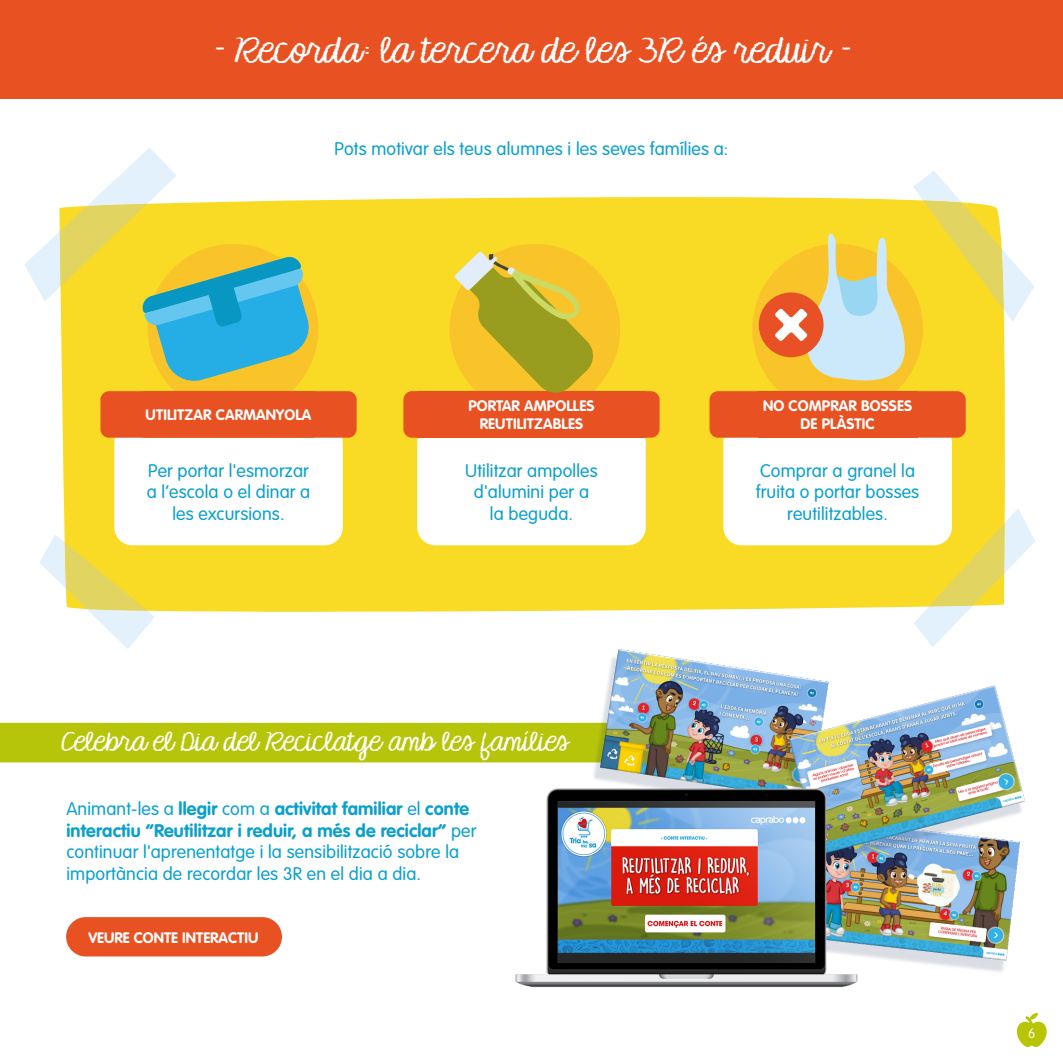
<style>
.page{position:relative;width:1063px;height:1063px;background:#fff}
.page>*{position:absolute;margin:0;border:0;box-sizing:border-box;transform-origin:0 0}
.t1{font:34.5px "KG Makes You Stronger";color:#fff}
.t2{font:25.5px "KG Makes You Stronger";color:#fff}
.t3{font:300 18px/21.6px "VAG Rounded Std";letter-spacing:.01em;color:#0ba0cc;text-align:center}
.t4{font:700 15px/18px "VAG Rounded Std";letter-spacing:.01em;color:#fff;text-align:center}
.t5{font:100 13.5px "VAG Rounded Std";color:#fff}
.s1{font-weight:700}
</style>
<div class="page">
<svg style="left:1016px;top:1030px;width:31px;height:17px"></svg>
<div style="left:62px;top:197px;width:943px;height:415px;background:#f9db26"></div>
<svg style="left:39px;top:534px;width:116px;height:115px"></svg>
<svg style="left:914px;top:508px;width:121px;height:117px"></svg>
<div style="left:148px;top:244px;width:170px;height:170px;background:#f8c42a;border-radius:50%"></div>
<div style="left:450px;top:244px;width:170px;height:170px;background:#f8c42a;border-radius:50%"></div>
<div style="left:752px;top:244px;width:171px;height:170px;background:#f8c42a;border-radius:50%"></div>
<div style="left:114px;top:424px;width:229px;height:121px;background:#fff;border-radius:18px"></div>
<div style="left:417px;top:424px;width:229px;height:121px;background:#fff;border-radius:18px"></div>
<div style="left:723px;top:424px;width:229px;height:121px;background:#fff;border-radius:18px"></div>
<div style="left:0;top:0;width:1063px;height:99px;background:#e85223"></div>
<div style="left:100px;top:391px;width:257px;height:47px;background:#e85223;border-radius:9px"></div>
<div style="left:403px;top:391px;width:257px;height:47px;background:#e85223;border-radius:9px"></div>
<div style="left:710px;top:391px;width:256px;height:47px;background:#e85223;border-radius:9px"></div>
<div style="left:0;top:723px;width:474px;height:39px;background:#b6c509"></div>
<div style="left:66px;top:917px;width:216px;height:39px;background:#e85223;border-radius:20px"></div>
<img style="left:474px;top:625px;width:573px;height:405px">
<svg style="left:24px;top:148px;width:288px;height:236px"></svg>
<svg style="left:455px;top:252px;width:140px;height:141px"></svg>
<div style="left:759px;top:292px;width:65px;height:65px;background:#e85125;border-radius:50%"></div>
<svg style="left:775px;top:171px;width:259px;height:216px"></svg>
<h1 class="t1" style="left:212px;top:29px;width:640px">- Recorda: la tercera de les 3R és reduir -</h1>
<p class="t3" style="left:335px;top:139px;width:395px">Pots motivar els teus alumnes i les seves famílies a:</p>
<p class="t4" style="left:146px;top:407px;width:167px">UTILITZAR CARMANYOLA</p>
<p class="t4" style="left:468px;top:398px;width:127px">PORTAR AMPOLLES<br>REUTILITZABLES</p>
<p class="t4" style="left:763px;top:398px;width:151px">NO COMPRAR BOSSES<br>DE PLÀSTIC</p>
<p class="t3" style="left:147px;top:460px;width:165px">Per portar l'esmorzar a l’escola o el dinar a les excursions.</p>
<p class="t3" style="left:465px;top:460px;width:134px">Utilitzar ampolles d'alumini per a la beguda.</p>
<p class="t3" style="left:756px;top:460px;width:165px">Comprar a granel la fruita o portar bosses reutilitzables.</p>
<h2 class="t2" style="left:61px;top:726px;width:509px">Celebra el Dia del Reciclatge amb les famílies</h2>
<p class="t3" style="left:66px;top:799px;width:411px;text-align:left">Animant-les a <span class="s1">llegir</span> com a <span class="s1">activitat familiar</span> el <span class="s1">conte interactiu “Reutilitzar i reduir, a més de reciclar”</span> per continuar l'aprenentatge i la sensibilització sobre la importància de recordar les 3R en el dia a dia.</p>
<p class="t4" style="left:88px;top:929px;width:171px">VEURE CONTE INTERACTIU</p>
<p class="t5" style="left:1028px;top:1026px;width:9px">6</p>
</div>
